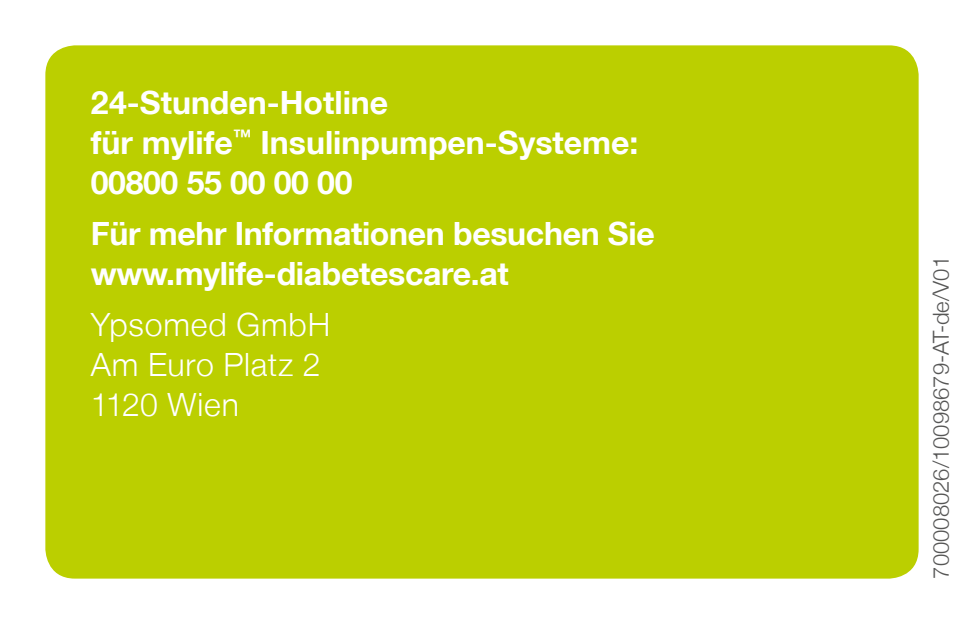
<style>
.page{position:relative;width:964px;height:624px;background:#fff}
.page>*{position:absolute;margin:0;border:0;box-sizing:border-box;transform-origin:0 0}
.t1{font:700 32px/40px "Helvetica Neue LT";letter-spacing:-.01em;color:#fff}
.t2{font:300 32px/40px "Helvetica Neue LT";letter-spacing:.025em;color:#fff}
.t3{font:300 22px "Helvetica Neue LT";color:#565655}
</style>
<div class="page">
<div style="left:45px;top:45px;width:873px;height:533px;background:#bbcf00;border-radius:30px"></div>
<p class="t1" style="left:91px;top:81px;width:549px">24-Stunden-Hotline<br>für mylife<sup>™</sup> Insulinpumpen-Systeme:<br>00800 55 00 00 00</p>
<p class="t1" style="left:91px;top:213px;width:565px">Für mehr Informationen besuchen Sie www.mylife-diabetescare.at</p>
<p class="t2" style="left:91px;top:304px;width:241px">Ypsomed GmbH<br>Am Euro Platz 2<br>1120 Wien</p>
<p class="t3" style="left:927px;top:578px;width:324px;rotate:-90deg">700008026/10098679-AT-de/V01</p>
</div>
